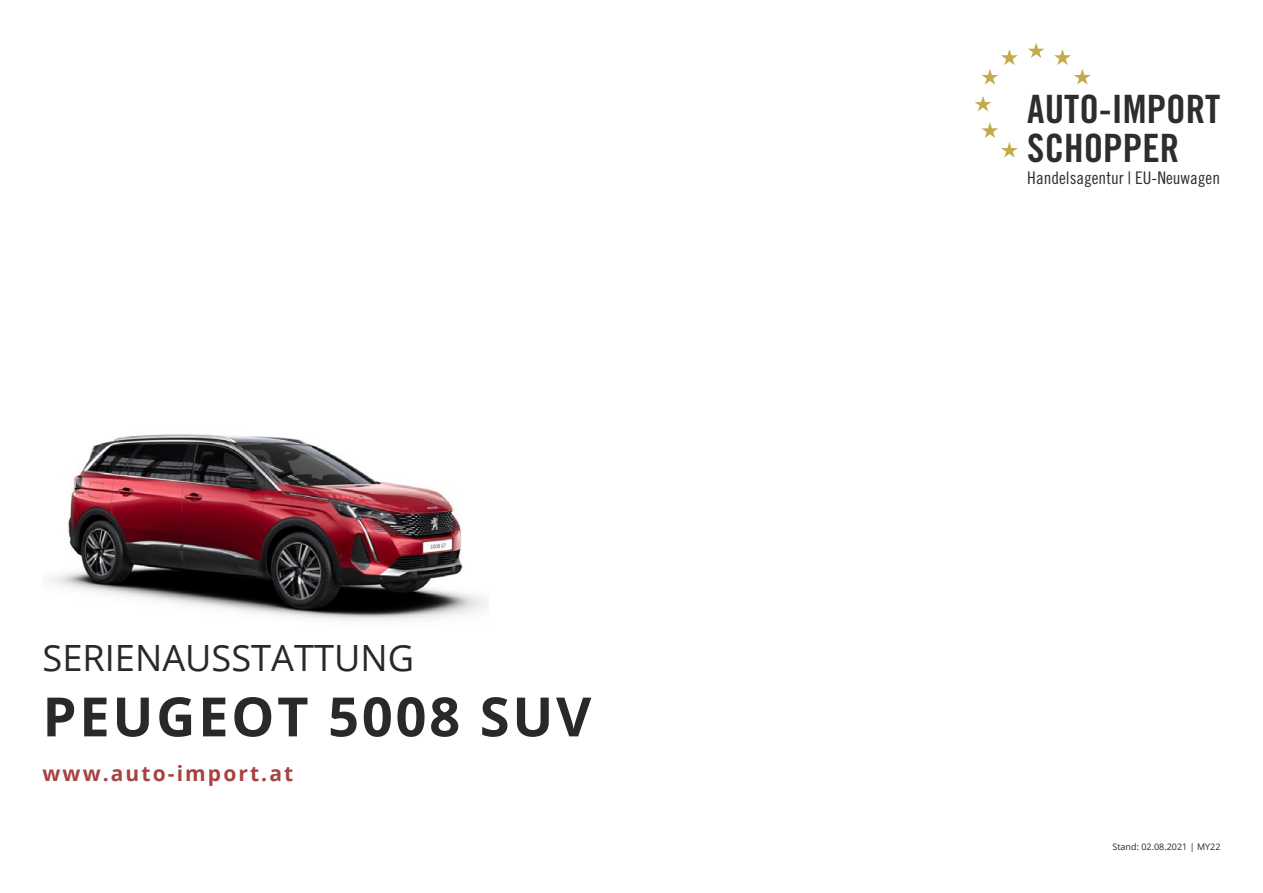
<style>
.page{position:relative;width:1263px;height:893px;background:#fff}
.page>*{position:absolute;margin:0;border:0;box-sizing:border-box;transform-origin:0 0}
.t1{font:700 54.3px "Open Sans";letter-spacing:.05em;color:#292929}
.t2{font:39px/39.2px "Trade Gothic LT Std Bd Cn 20";color:#2d2d2e}
.t3{font:36.15px "Open Sans";color:#292929}
.t4{font:700 21px "Open Sans";letter-spacing:.1em;color:#a84242}
.t5{font:17.4px "Trade Gothic LT Std Cn 18";color:#2d2d2e}
.t6{font:9px "Open Sans";color:#292929}
</style>
<div class="page">
<img style="left:51px;top:434px;width:436px;height:187px">
<svg style="left:1028px;top:43px;width:16px;height:15px"></svg>
<svg style="left:974px;top:96px;width:17px;height:16px"></svg>
<svg style="left:981px;top:49px;width:37px;height:36px"></svg>
<svg style="left:1054px;top:49px;width:37px;height:36px"></svg>
<svg style="left:981px;top:122px;width:37px;height:36px"></svg>
<p class="t3" style="left:43px;top:633px;width:373px">SERIENAUSSTATTUNG</p>
<p class="t1" style="left:43px;top:678px;width:550px">PEUGEOT 5008 SUV</p>
<p class="t4" style="left:43px;top:759px;width:252px">www.auto-import.at</p>
<p class="t2" style="left:1027px;top:89px;width:195px">AUTO-IMPORT<br>SCHOPPER</p>
<p class="t5" style="left:1027px;top:167px;width:194px">Handelsagentur | EU-Neuwagen</p>
<p class="t6" style="left:1112px;top:841px;width:109px">Stand: 02.08.2021 | MY22</p>
</div>
